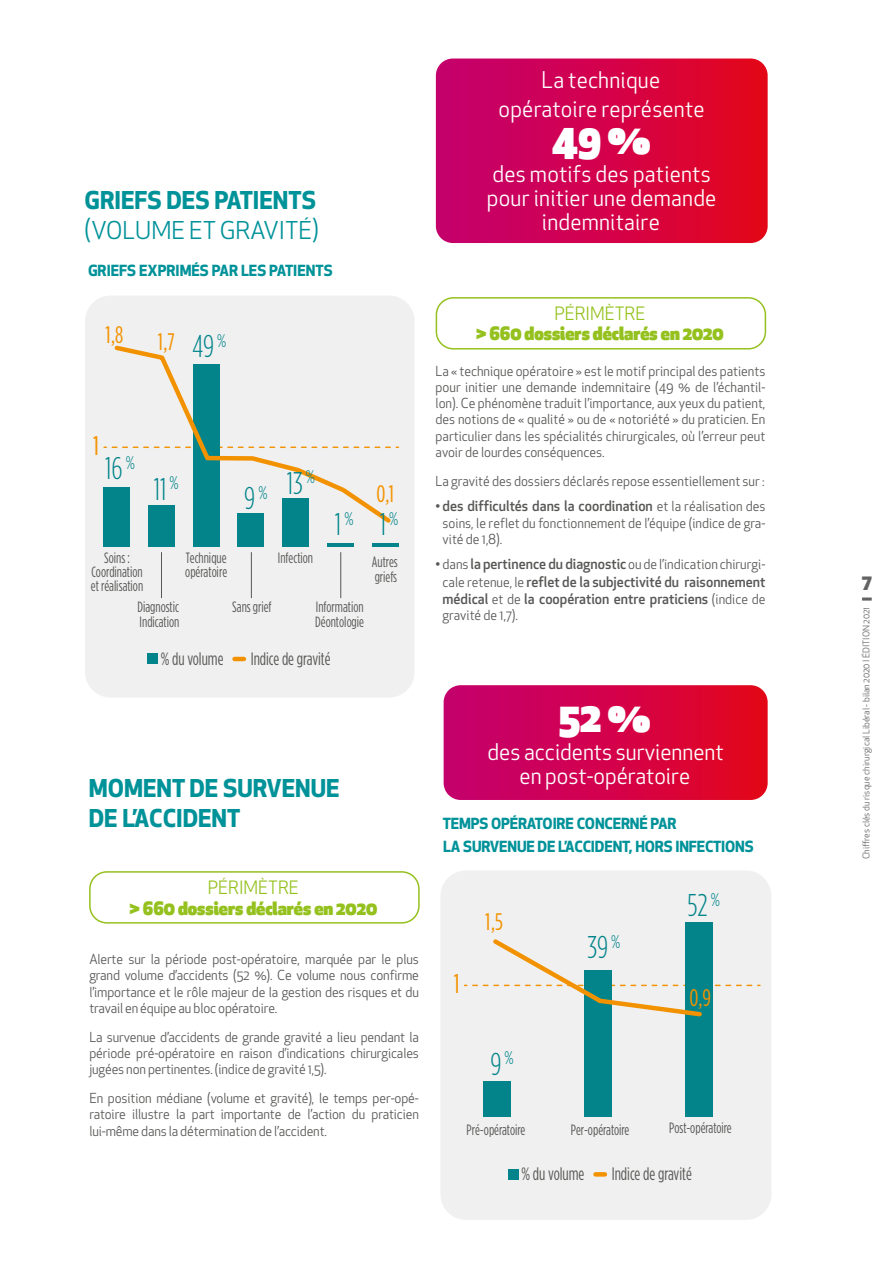
<style>
.page{position:relative;width:893px;height:1263px;background:#fff}
.page>*{position:absolute;margin:0;border:0;box-sizing:border-box;transform-origin:0 0}
.t1{font:900 40.5px "Apex New";color:#fff}
.t2{font:300 31.5px "Gotham Condensed";color:#02848a}
.t3{font:300 31.35px "Gotham Condensed";color:#02848a}
.t4{font:27px "Gotham Condensed";color:#f39200}
.t5{font:26.85px "Gotham Condensed";color:#f39200}
.t6{font:700 24px/30px "Apex New";color:#009299}
.t7{font:24px "Apex New";color:#009299}
.t8{font:24px "Gotham Condensed";color:#f39200}
.t9{font:23.85px "Gotham Condensed";color:#f39200}
.t10{font:22.5px/24px "Apex New";letter-spacing:.01em;color:#fff;text-align:center}
.t11{font:900 18px "Apex New";color:#95c11f}
.t12{font:18px "Gotham Condensed";color:#575756;scale:.93 1}
.t13{font:18px "Apex New";color:#95c11f}
.t14{font:900 18px "Apex New";color:#646363}
.t15{font:17.85px "Gotham Condensed";color:#575756;scale:.93 1}
.t16{font:700 15px/22.5px "Apex New";letter-spacing:-.01em;color:#009299}
.t17{font:15px "Gotham Condensed";color:#575756;scale:.93 1}
.t18{font:14.85px/14.2px "Gotham Condensed";letter-spacing:.005em;color:#575756;scale:.93 1}
.t19{font:500 14.25px/17.1px "Apex New";color:#575756}
.t20{font:13.5px/16.2px "Apex New";color:#575756;text-align:justify}
.t21{font:9px "Apex New";color:#646363}
.s1{font-weight:400;font-size:13.5px}
.s2{font-weight:500;font-size:14.25px}
</style>
<div class="page">
<svg style="left:862px;top:597px;width:10px;height:4px"></svg>
<div style="left:85px;top:296px;width:330px;height:402px;background:#f0f0f0;border-radius:26px"></div>
<hr style="left:161px;top:552px;width:1px;height:46px;background:#575756">
<hr style="left:251px;top:552px;width:1px;height:46px;background:#575756">
<hr style="left:340px;top:552px;width:1px;height:46px;background:#575756">
<hr style="left:372px;top:543px;width:27px;height:4px;background:#02848a">
<hr style="left:327px;top:543px;width:27px;height:4px;background:#02848a">
<div style="left:282px;top:498px;width:27px;height:49px;background:#02848a"></div>
<div style="left:238px;top:513px;width:26px;height:34px;background:#02848a"></div>
<div style="left:193px;top:364px;width:27px;height:183px;background:#02848a"></div>
<div style="left:148px;top:505px;width:27px;height:42px;background:#02848a"></div>
<div style="left:103px;top:487px;width:27px;height:60px;background:#02848a"></div>
<svg style="left:112px;top:345px;width:279px;height:182px"></svg>
<svg style="left:235px;top:657px;width:9px;height:4px"></svg>
<div style="left:147px;top:654px;width:11px;height:10px;background:#02848a"></div>
<div style="left:436px;top:297px;width:330px;height:53px;border:2px solid #95c11f;border-radius:17px"></div>
<svg style="left:436px;top:58px;width:332px;height:185px;background:#d30348"></svg>
<div style="left:440px;top:870px;width:331px;height:350px;background:#f0f0f0;border-radius:26px"></div>
<div style="left:685px;top:922px;width:28px;height:195px;background:#02848a"></div>
<div style="left:584px;top:970px;width:28px;height:147px;background:#02848a"></div>
<div style="left:483px;top:1081px;width:28px;height:36px;background:#02848a"></div>
<svg style="left:595px;top:1172px;width:10px;height:4px"></svg>
<div style="left:508px;top:1169px;width:10px;height:11px;background:#02848a"></div>
<svg style="left:473px;top:939px;width:287px;height:78px"></svg>
<div style="left:89px;top:871px;width:331px;height:53px;border:2px solid #95c11f;border-radius:17px"></div>
<svg style="left:444px;top:685px;width:324px;height:115px;background:#d3044a"></svg>
<h3 class="t6" style="left:85px;top:184px;width:233px">GRIEFS DES PATIENTS</h3>
<h3 class="t7" style="left:85px;top:215px;width:236px">(VOLUME ET GRAVITÉ)</h3>
<p class="t16" style="left:88px;top:259px;width:246px">GRIEFS EXPRIMÉS PAR LES PATIENTS</p>
<h3 class="t9" style="left:105px;top:321px;width:19px">1,8</h3>
<h3 class="t9" style="left:158px;top:328px;width:19px">1,7</h3>
<h3 class="t3" style="left:193px;top:329px;width:35px">49 <sup>%</sup></h3>
<h3 class="t5" style="left:93px;top:431px;width:7px">1</h3>
<h3 class="t3" style="left:105px;top:452px;width:31px">16 <sup>%</sup></h3>
<h3 class="t3" style="left:154px;top:472px;width:26px">11 <sup>%</sup></h3>
<h3 class="t3" style="left:244px;top:482px;width:25px">9 <sup>%</sup></h3>
<h3 class="t3" style="left:287px;top:466px;width:30px">13 <sup>%</sup></h3>
<h3 class="t3" style="left:335px;top:508px;width:20px">1 <sup>%</sup></h3>
<p class="t18" style="left:91px;top:550px;width:58px;text-align:center">Soins :<br>Coordination et réalisation</p>
<p class="t18" style="left:137px;top:600px;width:46px">Diagnostic<br>Indication</p>
<p class="t18" style="left:278px;top:550px;width:39px">Infection</p>
<p class="t18" style="left:185px;top:550px;width:47px">Technique opératoire</p>
<p class="t18" style="left:232px;top:600px;width:44px">Sans grief</p>
<p class="t18" style="left:315px;top:600px;width:54px">Information<br>Déontologie</p>
<h3 class="t9" style="left:377px;top:480px;width:19px">0,1</h3>
<h3 class="t3" style="left:380px;top:508px;width:20px">1 <sup>%</sup></h3>
<p class="t18" style="left:372px;top:555px;width:29px">Autres griefs</p>
<h3 class="t15" style="left:161px;top:649px;width:69px">% du volume</h3>
<h3 class="t15" style="left:251px;top:649px;width:87px">Indice de gravité</h3>
<h3 class="t6" style="left:89px;top:772px;width:252px">MOMENT DE SURVENUE<br>DE L’ACCIDENT</h3>
<h3 class="t13" style="left:208px;top:876px;width:92px">PÉRIMÈTRE</h3>
<h3 class="t11" style="left:129px;top:896px;width:249px">&gt; 660 dossiers déclarés en 2020</h3>
<p class="t20" style="left:89px;top:951px;width:331px">Alerte sur la période post-opératoire, marquée par le plus grand volume d’accidents (52 %). Ce volume nous confirme l’importance et le rôle majeur de la gestion des risques et du travail en équipe au bloc opératoire.</p>
<p class="t20" style="left:89px;top:1029px;width:331px">La survenue d’accidents de grande gravité a lieu pendant la période pré-opératoire en raison d’indications chirurgicales jugées non pertinentes. (indice de gravité 1,5).</p>
<p class="t20" style="left:89px;top:1090px;width:331px">En position médiane (volume et gravité), le temps per-opé&shy;ratoire illustre la part importante de l’action du praticien lui-même dans la détermination de l’accident.</p>
<h3 class="t10" style="left:499px;top:66px;width:207px;line-height:28.2px">La technique opératoire représente</h3>
<h1 class="t1" style="left:553px;top:112px;width:100px">49 %</h1>
<h3 class="t10" style="left:487px;top:162px;width:231px">des motifs des patients pour initier une demande indemnitaire</h3>
<h3 class="t13" style="left:554px;top:302px;width:92px">PÉRIMÈTRE</h3>
<h3 class="t11" style="left:476px;top:322px;width:249px">&gt; 660 dossiers déclarés en 2020</h3>
<p class="t20" style="left:436px;top:363px;width:331px">La « technique opératoire » est le motif principal des patients pour initier une demande indemnitaire (49 % de l’échantil&shy;lon). Ce phénomène traduit l’importance, aux yeux du patient, des notions de « qualité » ou de « notoriété » du praticien. En particulier dans les spécialités chirurgicales, où l’erreur peut avoir de lourdes conséquences.</p>
<p class="t20" style="left:436px;top:473px;width:330px">La gravité des dossiers déclarés repose essentiellement sur :</p>
<p class="t19" style="left:436px;top:497px;width:331px"><span class="s1">•</span> des difficultés dans la coordination <span class="s1">et la réalisation des</span></p>
<p class="t20" style="left:443px;top:515px;width:324px">soins, le reflet du fonctionnement de l’équipe (indice de gra&shy;vité de 1,8).</p>
<p class="t20" style="left:436px;top:556px;width:331px">• dans <span class="s2">la pertinence du diagnostic</span> ou de l’indication chirurgi-</p>
<p class="t19" style="left:443px;top:572px;width:324px"><span class="s1">cale retenue, le</span> reflet de la subjectivité du raisonnement médical <span class="s1">et de</span> la coopération entre praticiens <span class="s1">(indice de</span></p>
<p class="t20" style="left:443px;top:607px;width:77px">gravité de 1,7).</p>
<h1 class="t1" style="left:559px;top:690px;width:93px">52 %</h1>
<h3 class="t10" style="left:488px;top:740px;width:238px">des accidents surviennent en post-opératoire</h3>
<p class="t16" style="left:443px;top:812px;width:312px">TEMPS OPÉRATOIRE CONCERNÉ PAR<br>LA SURVENUE DE L’ACCIDENT, HORS INFECTIONS</p>
<h3 class="t4" style="left:454px;top:969px;width:7px">1</h3>
<h3 class="t8" style="left:485px;top:908px;width:19px">1,5</h3>
<h2 class="t2" style="left:490px;top:1047px;width:25px">9 <sup>%</sup></h2>
<h2 class="t2" style="left:587px;top:931px;width:34px">39 <sup>%</sup></h2>
<h2 class="t2" style="left:687px;top:889px;width:34px">52 <sup>%</sup></h2>
<h3 class="t8" style="left:689px;top:985px;width:23px">0,9</h3>
<p class="t17" style="left:467px;top:1121px;width:65px">Pré-opératoire</p>
<p class="t17" style="left:571px;top:1121px;width:64px">Per-opératoire</p>
<p class="t17" style="left:669px;top:1119px;width:69px">Post-opératoire</p>
<h3 class="t12" style="left:521px;top:1164px;width:69px">% du volume</h3>
<h3 class="t12" style="left:612px;top:1164px;width:88px">Indice de gravité</h3>
<h3 class="t14" style="left:862px;top:571px;width:11px">7</h3>
<p class="t21" style="left:860px;top:859px;width:254px;rotate:-90deg">Chiffres clés du risque chirurgical Libéral - bilan 2020 I ÉDITION 2021</p>
</div>
